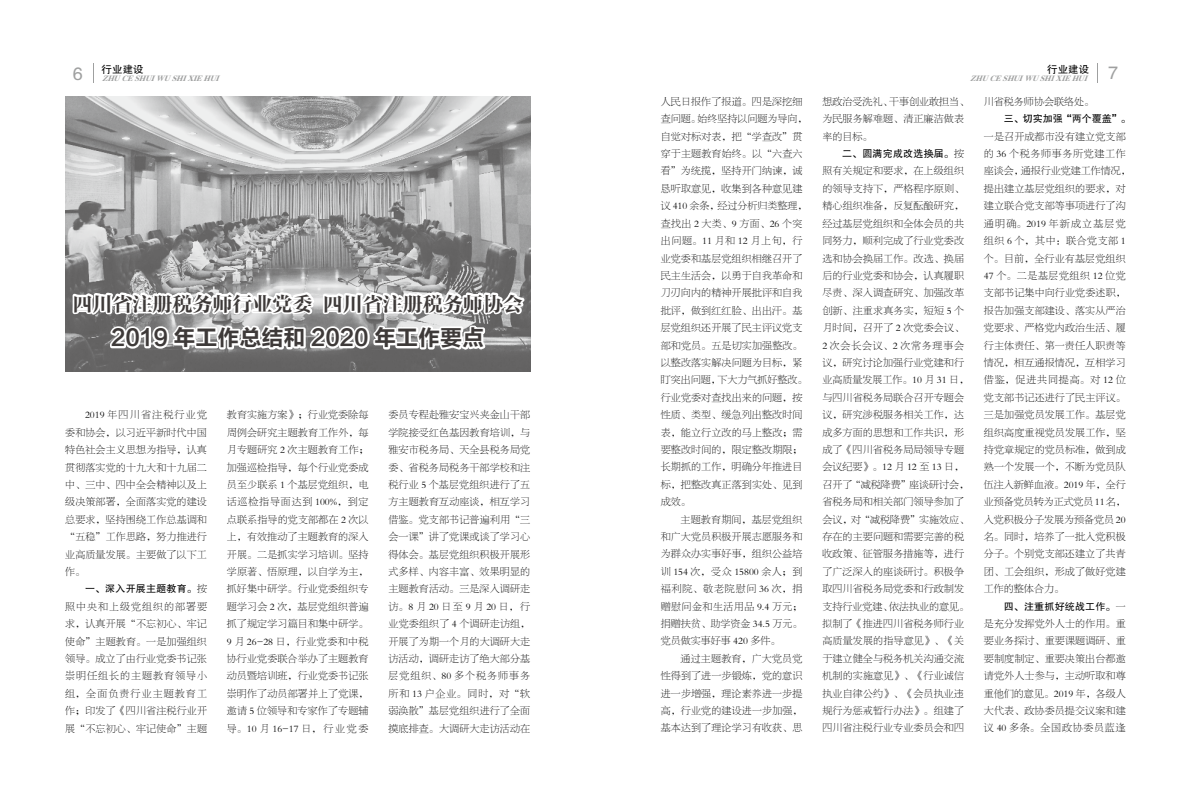
<style>
.page{position:relative;width:1191px;height:808px;background:#fff}
.page>*{position:absolute;margin:0;border:0;box-sizing:border-box;transform-origin:0 0}
.t1{font:22px "FZLTCHK GBK1 0";color:#3e3a39}
.t2{font:20px "FZFYSJW GB1 0";color:#3e3a39}
.t3{font:18px "FZHTJW GB1 0";color:#9fa0a0}
.t4{font:10.5px "FZHTJW GB1 0";color:#000}
.t5{font:10px/17.4px "FZBSK GBK1 0";letter-spacing:.015em;color:#000;text-align:justify}
.t6{font:10px "FZHTK GBK1 0";letter-spacing:.02em;color:#000}
.t7{font:10px "FZHTK GBK1 0";color:#000}
.t8{font:italic 8px "FZXBSJW GB1 0";color:#9fa0a0}
.s1{font-family:"FZBSK GBK1 0"}
</style>
<div class="page">
<img style="left:65px;top:96px;width:465px;height:275px">
<svg style="left:69px;top:286px;width:459px;height:86px"></svg>
<svg style="left:172px;top:324px;width:316px;height:48px"></svg>
<p class="t4" style="left:102px;top:64px;width:43px">行业建设</p>
<p class="t4" style="left:1047px;top:63px;width:43px">行业建设</p>
<h3 class="t3" style="left:73px;top:64px;width:11px">6</h3>
<p class="t8" style="left:102px;top:74px;width:122px">ZHUCESHUIWUSHIXIEHUI</p>
<p class="t8" style="left:970px;top:73px;width:122px">ZHUCESHUIWUSHIXIEHUI</p>
<h3 class="t3" style="left:1108px;top:63px;width:11px">7</h3>
<h2 class="t2" style="left:73px;top:293px;width:452px">四川省注册税务师行业党委 四川省注册税务师协会</h2>
<h1 class="t1" style="left:111px;top:326px;width:374px">2019 年工作总结和 2020 年工作要点</h1>
<p class="t5" style="left:65px;top:406px;width:143px;text-indent:20px">2019 年四川省注税行业党委和协会，以习近平新时代中国特色社会主义思想为指导，认真贯彻落实党的十九大和十九届二中、三中、四中全会精神以及上级决策部署，全面落实党的建设总要求，坚持围绕工作总基调和“五稳”工作思路，努力推进行业高质量发展。主要做了以下工作。</p>
<p class="t6" style="left:85px;top:583px;width:123px">一、深入开展主题教育。<span class="s1">按</span></p>
<p class="t5" style="left:65px;top:598px;width:143px">照中央和上级党组织的部署要求，认真开展“不忘初心、牢记使命”主题教育。一是加强组织领导。成立了由行业党委书记张崇明任组长的主题教育领导小组，全面负责行业主题教育工作；印发了《四川省注税行业开展“不忘初心、牢记使命”主题</p>
<p class="t5" style="left:227px;top:406px;width:143px">教育实施方案》；行业党委除每周例会研究主题教育工作外，每月专题研究 2 次主题教育工作；加强巡检指导，每个行业党委成员至少联系 1 个基层党组织，电话巡检指导面达到 100%，到定点联系指导的党支部都在 2 次以上，有效推动了主题教育的深入开展。二是抓实学习培训。坚持学原著、悟原理，以自学为主，抓好集中研学。行业党委组织专题学习会 2 次，基层党组织普遍抓了规定学习篇目和集中研学。9 月 26-28 日，行业党委和中税协行业党委联合举办了主题教育动员暨培训班，行业党委书记张崇明作了动员部署并上了党课，邀请 5 位领导和专家作了专题辅导。10 月 16-17 日，行业党委</p>
<p class="t5" style="left:388px;top:406px;width:143px">委员专程赴雅安宝兴夹金山干部学院接受红色基因教育培训，与雅安市税务局、天全县税务局党委、省税务局税务干部学校和注税行业 5 个基层党组织进行了五方主题教育互动座谈，相互学习借鉴。党支部书记普遍利用“三会一课”讲了党课或谈了学习心得体会。基层党组织积极开展形式多样、内容丰富、效果明显的主题教育活动。三是深入调研走访。8月20日至9月20日，行业党委组织了 4 个调研走访组，开展了为期一个月的大调研大走访活动，调研走访了绝大部分基层党组织、80 多个税务师事务所和 13 户企业。同时，对“软弱涣散”基层党组织进行了全面摸底排查。大调研大走访活动在</p>
<p class="t5" style="left:660px;top:93px;width:148px;text-align:left">人民日报作了报道。四是深挖细查问题。始终坚持以问题为导向，自觉对标对表，把“学查改”贯穿于主题教育始终。以“六查六看”为统揽，坚持开门纳谏，诚恳听取意见，收集到各种意见建议 410 余条，经过分析归类整理，查找出 2 大类、9 方面、26 个突出问题。11 月和 12 月上旬，行业党委和基层党组织相继召开了民主生活会，以勇于自我革命和刀刃向内的精神开展批评和自我批评，做到红红脸、出出汗。基层党组织还开展了民主评议党支部和党员。五是切实加强整改。以整改落实解决问题为目标，紧盯突出问题，下大力气抓好整改。行业党委对查找出来的问题，按性质、类型、缓急列出整改时间表，能立行立改的马上整改；需要整改时间的，限定整改期限；长期抓的工作，明确分年推进目标，把整改真正落到实处、见到成效。</p>
<p class="t5" style="left:660px;top:511px;width:143px;text-indent:20px">主题教育期间，基层党组织和广大党员积极开展志愿服务和为群众办实事好事，组织公益培训 154 次，受众 15800 余人；到福利院、敬老院慰问 36 次，捐赠慰问金和生活用品 9.4 万元；捐赠扶贫、助学资金 34.5 万元。党员做实事好事 420 多件。</p>
<p class="t5" style="left:660px;top:650px;width:143px;text-indent:20px">通过主题教育，广大党员党性得到了进一步锻炼，党的意识进一步增强，理论素养进一步提高，行业党的建设进一步加强，基本达到了理论学习有收获、思</p>
<p class="t5" style="left:822px;top:93px;width:148px;text-align:left">想政治受洗礼、干事创业敢担当、为民服务解难题、清正廉洁做表率的目标。</p>
<p class="t6" style="left:842px;top:148px;width:123px">二、圆满完成改选换届。<span class="s1">按</span></p>
<p class="t5" style="left:822px;top:163px;width:148px;text-align:left">照有关规定和要求，在上级组织的领导支持下，严格程序原则、精心组织准备，反复酝酿研究，经过基层党组织和全体会员的共同努力，顺利完成了行业党委改选和协会换届工作。改选、换届后的行业党委和协会，认真履职尽责、深入调查研究、加强改革创新、注重求真务实，短短 5 个月时间，召开了 2 次党委会议、<br>2 次会长会议、2 次常务理事会议，研究讨论加强行业党建和行业高质量发展工作。10 月 31 日，与四川省税务局联合召开专题会议，研究涉税服务相关工作，达成多方面的思想和工作共识，形成了《四川省税务局局领导专题会议纪要》。12 月 12 至 13 日，召开了“减税降费”座谈研讨会，省税务局和相关部门领导参加了会议，对“减税降费”实施效应、存在的主要问题和需要完善的税收政策、征管服务措施等，进行了广泛深入的座谈研讨。积极争取四川省税务局党委和行政制发支持行业党建、依法执业的意见。拟制了《推进四川省税务师行业高质量发展的指导意见》、《关于建立健全与税务机关沟通交流机制的实施意见》、《行业诚信执业自律公约》、《会员执业违规行为惩戒暂行办法》。组建了四川省注税行业专业委员会和四</p>
<p class="t5" style="left:984px;top:93px;width:111px">川省税务师协会联络处。</p>
<p class="t7" style="left:1003px;top:113px;width:128px">三、切实加强“两个覆盖”。</p>
<p class="t5" style="left:984px;top:128px;width:148px;text-align:left">一是召开成都市没有建立党支部的 36 个税务师事务所党建工作座谈会，通报行业党建工作情况，提出建立基层党组织的要求，对建立联合党支部等事项进行了沟通明确。2019 年新成立基层党组织 6 个，其中：联合党支部 1个。目前，全行业有基层党组织<br>47 个。二是基层党组织 12 位党支部书记集中向行业党委述职，报告加强支部建设、落实从严治党要求、严格党内政治生活、履行主体责任、第一责任人职责等情况，相互通报情况，互相学习借鉴，促进共同提高。对 12 位党支部书记还进行了民主评议。三是加强党员发展工作。基层党组织高度重视党员发展工作，坚持党章规定的党员标准，做到成熟一个发展一个，不断为党员队伍注入新鲜血液。2019 年，全行业预备党员转为正式党员11名，入党积极分子发展为预备党员 20名。同时，培养了一批入党积极分子。个别党支部还建立了共青团、工会组织，形成了做好党建工作的整体合力。</p>
<p class="t6" style="left:1003px;top:601px;width:123px">四、注重抓好统战工作。<span class="s1">一</span></p>
<p class="t5" style="left:984px;top:615px;width:143px">是充分发挥党外人士的作用。重要业务探讨、重要课题调研、重要制度制定、重要决策出台都邀请党外人士参与，主动听取和尊重他们的意见。2019 年，各级人大代表、政协委员提交议案和建议 40 多条。全国政协委员蓝逢</p>
</div>
